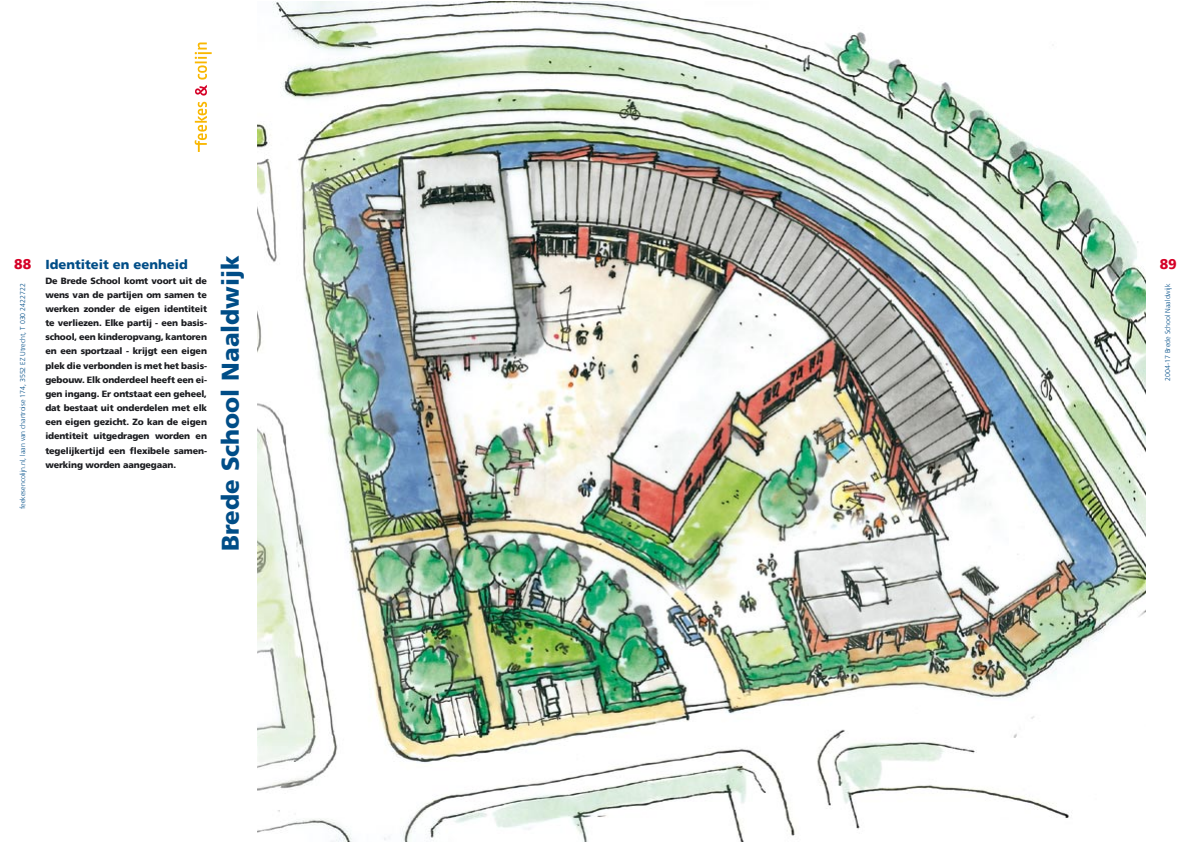
<style>
.page{position:relative;width:1191px;height:842px;background:#fff}
.page>*{position:absolute;margin:0;border:0;box-sizing:border-box;transform-origin:0 0}
.Hoofdstukkop{font:900 24px "Frutiger";color:#004d87}
.t1{font:900 14px "Frutiger";color:#d50027}
.Kolomkop{font:900 13px "Frutiger";color:#004d87}
.Lead{font:900 9px/14.2px "Frutiger";letter-spacing:-.015em;color:#1b1c20;text-align:justify}
.t2{font:300 7px "Frutiger";color:#004d87}
</style>
<div class="page">
<svg style="left:195px;top:43px;width:17px;height:53px"></svg>
<svg style="left:195px;top:102px;width:12px;height:50px"></svg>
<img style="left:257px;top:2px;width:888px;height:840px">
<p class="Hoofdstukkop" style="left:216px;top:551px;width:297px;rotate:-90deg">Brede School Naaldwijk</p>
<p class="t1" style="left:14px;top:256px;width:19px">88</p>
<p class="t1" style="left:1159px;top:256px;width:19px">89</p>
<p class="Kolomkop" style="left:45px;top:257px;width:144px">Identiteit en eenheid</p>
<p class="Lead" style="left:45px;top:273px;width:163px">De Brede School komt voort uit de wens van de partijen om samen te werken zonder de eigen identiteit te verliezen. Elke partij - een basis&shy;school, een kinderopvang, kantoren en een sportzaal - krijgt een eigen plek die verbonden is met het basis&shy;gebouw. Elk onderdeel heeft een ei&shy;gen ingang. Er ontstaat een geheel, dat bestaat uit onderdelen met elk een eigen gezicht. Zo kan de eigen identiteit uitgedragen worden en tegelijkertijd een flexibele samen&shy;werking worden aangegaan.</p>
<p class="t2" style="left:1163px;top:381px;width:99px;rotate:-90deg">2004-17 Brede School Naaldwijk</p>
<p class="t2" style="left:19px;top:509px;width:227px;rotate:-90deg">feekesencolijn.nl, laan van chartroise 174, 3552 EZ Utrecht, T 030 2422722</p>
</div>
